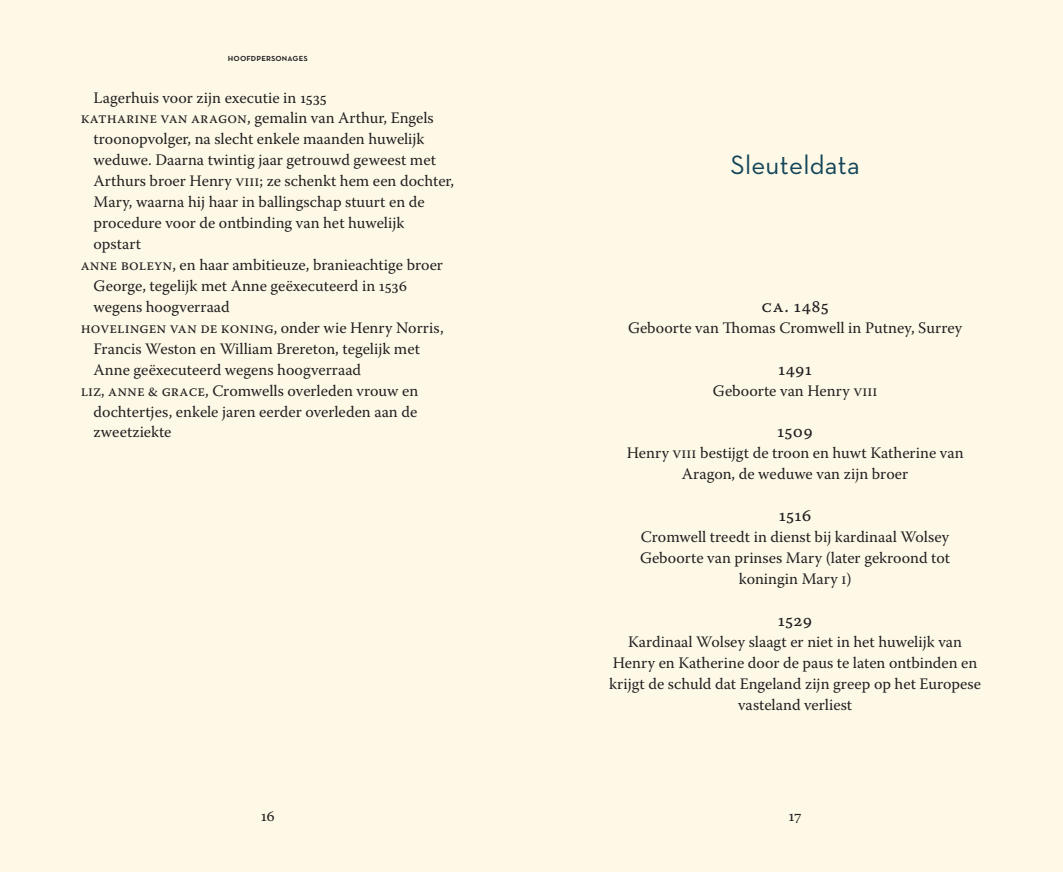
<style>
.page{position:relative;width:1063px;height:872px;background:#fef9e7}
.page>*{position:absolute;margin:0;border:0;box-sizing:border-box;transform-origin:0 0}
.t1{font:27px "Neutra Text";letter-spacing:.01em;color:#144559}
.t2{font:18px "Warnock Pro Capt";letter-spacing:.01em;color:#231f20}
.t3{font:15.9px/20.9px "Warnock Pro";letter-spacing:.005em;color:#231f20;scale:.95 1}
.t4{font:15.9px/20.9px "Warnock Pro";letter-spacing:.005em;color:#231f20;text-align:center}
.t5{font:9.9px "Neutra Text Demi SC Alt";letter-spacing:.01em;color:#231f20}
</style>
<div class="page">
<p class="t5" style="left:228px;top:51px;width:81px">hoofdpersonages</p>
<p class="t4" style="left:94px;top:88px;width:235px">Lagerhuis voor zijn executie in 1535</p>
<p class="t3" style="left:94px;top:109px;width:381px;text-indent:-13px">katharine van aragon, gemalin van Arthur, Engels troonopvolger, na slecht enkele maanden huwelijk weduwe. Daarna twintig jaar getrouwd geweest met Arthurs broer Henry viii; ze schenkt hem een dochter, Mary, waarna hij haar in ballingschap stuurt en de procedure voor de ontbinding van het huwelijk opstart</p>
<p class="t3" style="left:94px;top:256px;width:369px;text-indent:-13px">anne boleyn, en haar ambitieuze, branieachtige broer<br>George, tegelijk met Anne geëxecuteerd in 1536 wegens hoogverraad</p>
<p class="t3" style="left:94px;top:319px;width:370px;text-indent:-13px">hovelingen van de koning, onder wie Henry Norris,<br>Francis Weston en William Brereton, tegelijk met<br>Anne geëxecuteerd wegens hoogverraad</p>
<p class="t3" style="left:94px;top:381px;width:343px;text-align:justify;text-indent:-13px">liz, anne &amp; grace, Cromwells overleden vrouw en dochtertjes, enkele jaren eerder overleden aan de zweetziekte</p>
<p class="t1" style="left:730px;top:155px;width:131px">Sleuteldata</p>
<p class="t2" style="left:761px;top:295px;width:69px">ca. 1485</p>
<p class="t4" style="left:628px;top:319px;width:336px">Geboorte van Thomas Cromwell in Putney, Surrey</p>
<p class="t2" style="left:778px;top:358px;width:35px">1491</p>
<p class="t4" style="left:713px;top:381px;width:166px">Geboorte van Henry viii</p>
<p class="t2" style="left:777px;top:421px;width:37px">1509</p>
<p class="t4" style="left:627px;top:444px;width:338px">Henry viii bestijgt de troon en huwt Katherine van<br>Aragon, de weduwe van zijn broer</p>
<p class="t2" style="left:779px;top:504px;width:34px">1516</p>
<p class="t4" style="left:641px;top:528px;width:310px">Cromwell treedt in dienst bij kardinaal Wolsey</p>
<p class="t4" style="left:640px;top:549px;width:312px">Geboorte van prinses Mary (later gekroond tot koningin Mary i)</p>
<p class="t2" style="left:778px;top:609px;width:36px">1529</p>
<p class="t4" style="left:609px;top:632px;width:374px">Kardinaal Wolsey slaagt er niet in het huwelijk van Henry en Katherine door de paus te laten ontbinden en krijgt de schuld dat Engeland zijn greep op het Europese vasteland verliest</p>
<p class="t4" style="left:261px;top:806px;width:16px">16</p>
<p class="t4" style="left:788px;top:806px;width:15px">17</p>
</div>
